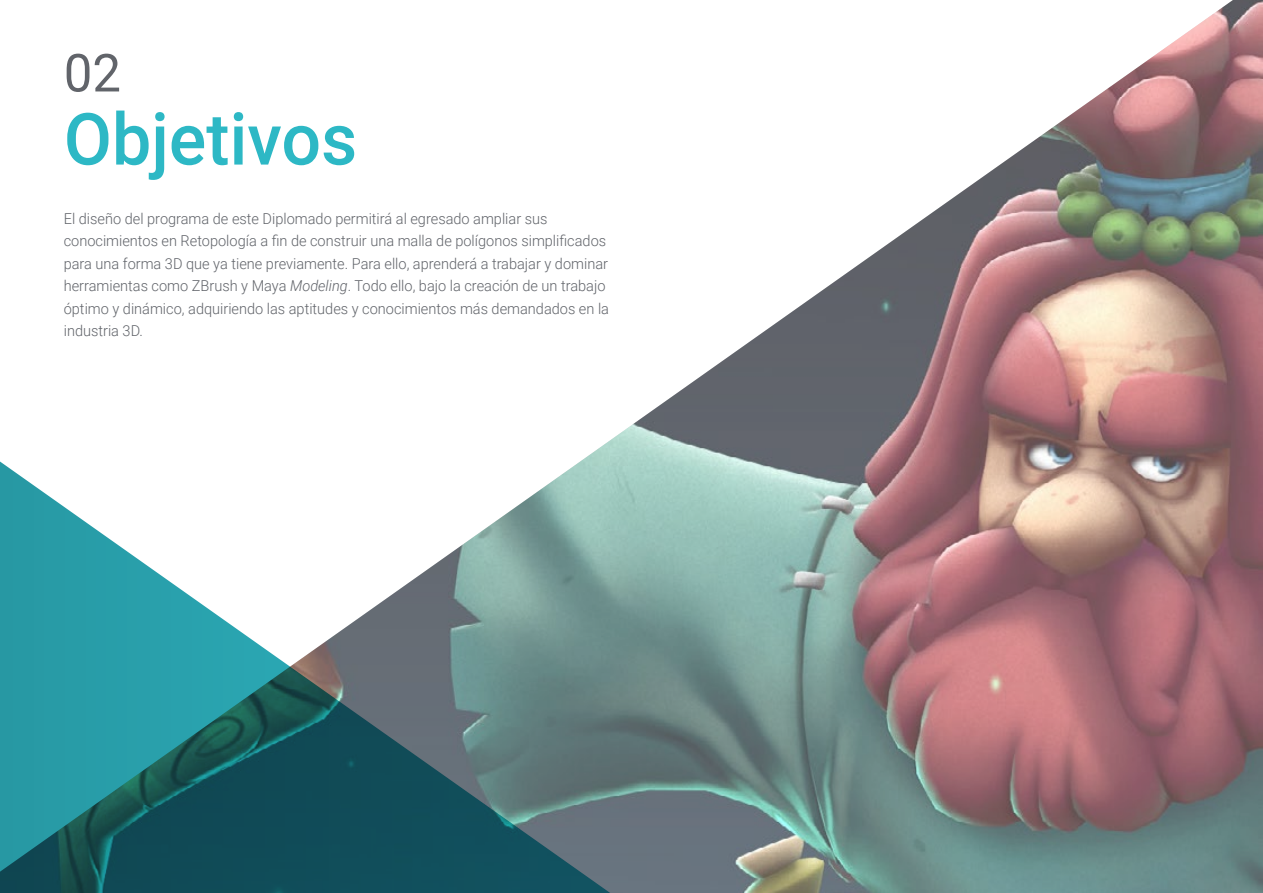
<style>
.page{position:relative;width:1263px;height:893px;background:#fff}
.page>*{position:absolute;margin:0;border:0;box-sizing:border-box;transform-origin:0 0}
.t1{font:500 72px "Roboto";color:#2db8c5}
.t2{font:52.5px "Roboto";color:#61646a}
.t3{font:300 15px/22.5px "Roboto";color:#61646a}
.s1{font-style:italic}
</style>
<div class="page">
<img style="left:602px;top:0;width:661px;height:893px">
<svg style="left:0;top:446px;width:640px;height:447px"></svg>
<h2 class="t2" style="left:64px;top:36px;width:59px">02</h2>
<h1 class="t1" style="left:64px;top:89px;width:295px">Objetivos</h1>
<p class="t3" style="left:64px;top:207px;width:547px">El diseño del programa de este Diplomado permitirá al egresado ampliar sus conocimientos en Retopología a fin de construir una malla de polígonos simplificados para una forma 3D que ya tiene previamente. Para ello, aprenderá a trabajar y dominar herramientas como ZBrush y Maya <span class="s1">Modeling</span>. Todo ello, bajo la creación de un trabajo óptimo y dinámico, adquiriendo las aptitudes y conocimientos más demandados en la industria 3D.</p>
</div>
